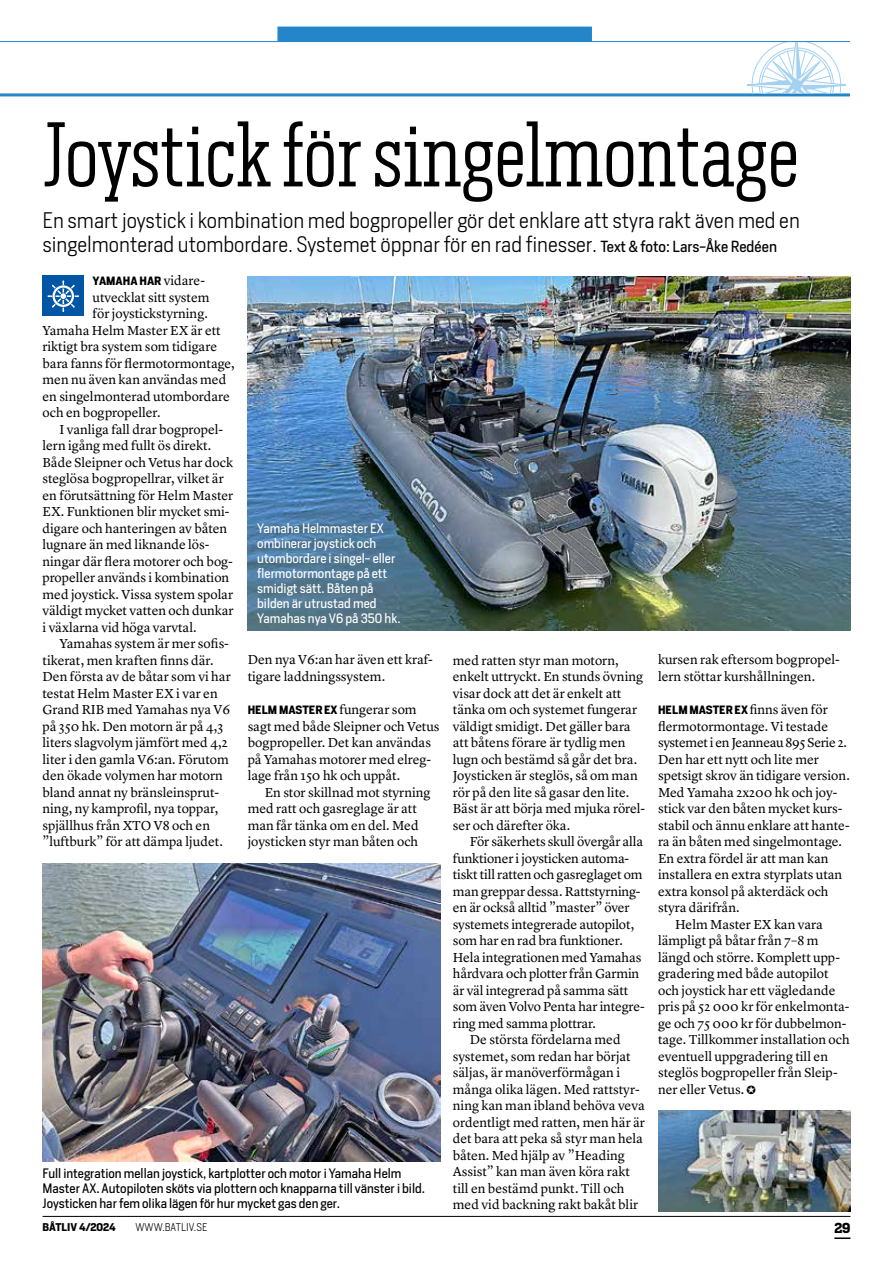
<style>
.page{position:relative;width:893px;height:1263px;background:#fff}
.page>*{position:absolute;margin:0;border:0;box-sizing:border-box;transform-origin:0 0}
.t1{font:300 85.5px "Heron Serif Cond";color:#000}
.t2{font:300 21px/24px "Heron Sans";color:#000}
.t3{font:13.5px/16.5px "Lyon Text";color:#000}
.t4{font:13.5px "Lyon Text";letter-spacing:-.02em;color:#000}
.t5{font:700 13.5px "Heron Serif";color:#000}
.t6{font:12.75px/15px "Heron Sans";color:#000}
.t7{font:12.75px/15px "Heron Sans";color:#fff}
.t8{font:700 11.25px "Heron Sans";color:#000}
.t9{font:300 10.5px "Heron Sans";color:#000}
.t10{font:700 10.5px "Heron Sans";color:#000}
.s1{font-weight:400;font-size:15px}
.s2{font-family:"Lyon Text";font-weight:400;font-size:13.5px}
</style>
<div class="page">
<hr style="left:43px;top:1216px;width:807px;height:1px;background:#000">
<svg style="left:834px;top:1237px;width:16px;height:2px"></svg>
<hr style="left:0;top:93px;width:893px;height:3px;background:#2486c8">
<hr style="left:0;top:41px;width:893px;height:1px;background:#2486c8">
<svg style="left:744px;top:42px;width:105px;height:51px"></svg>
<div style="left:791px;top:80px;width:11px;height:10px;background:#a2d1f2;border-radius:50%"></div>
<div style="left:277px;top:27px;width:315px;height:15px;background:#2486c8"></div>
<div style="left:850px;top:0;width:43px;height:150px;background:#fff"></div>
<div style="left:43px;top:275px;width:41px;height:41px;background:#0056a4"></div>
<svg style="left:48px;top:280px;width:31px;height:32px"></svg>
<img style="left:248px;top:276px;width:602px;height:354px">
<img style="left:43px;top:863px;width:397px;height:299px">
<img style="left:659px;top:1110px;width:191px;height:102px">
<h1 class="t1" style="left:43px;top:101px;width:758px">Joystick för singelmontage</h1>
<h2 class="t2" style="left:43px;top:208px;width:759px">En smart joystick i kombination med bogpropeller gör det enklare att styra rakt även med en singelmonterad utombordare. Systemet öppnar för en rad finesser. <span class="s1">Text &amp; foto: Lars-Åke Redéen</span></h2>
<p class="t8" style="left:93px;top:273px;width:114px">YAMAHA HAR <span class="s2">vidare-</span></p>
<p class="t3" style="left:93px;top:288px;width:118px">utvecklat sitt system</p>
<p class="t3" style="left:93px;top:304px;width:117px">för joystickstyrning.</p>
<p class="t3" style="left:43px;top:321px;width:180px">Yamaha Helm Master EX är ett</p>
<p class="t3" style="left:43px;top:337px;width:176px">riktigt bra system som tidigare</p>
<p class="t3" style="left:43px;top:354px;width:194px">bara fanns för flermotormontage,</p>
<p class="t3" style="left:43px;top:370px;width:185px">men nu även kan användas med</p>
<p class="t3" style="left:43px;top:387px;width:189px">en singelmonterad utombordare</p>
<p class="t3" style="left:43px;top:403px;width:120px">och en bogpropeller.</p>
<p class="t3" style="left:60px;top:420px;width:165px">I vanliga fall drar bogpropel-</p>
<p class="t3" style="left:43px;top:436px;width:170px">lern igång med fullt ös direkt.</p>
<p class="t3" style="left:43px;top:453px;width:192px">Både Sleipner och Vetus har dock</p>
<p class="t3" style="left:43px;top:469px;width:183px">steglösa bogpropellrar, vilket är</p>
<p class="t3" style="left:43px;top:486px;width:192px">en förutsättning för Helm Master</p>
<p class="t3" style="left:43px;top:502px;width:188px">EX. Funktionen blir mycket smi-</p>
<p class="t3" style="left:43px;top:519px;width:186px">digare och hanteringen av båten</p>
<p class="t3" style="left:43px;top:535px;width:168px">lugnare än med liknande lös-</p>
<p class="t3" style="left:43px;top:552px;width:192px">ningar där flera motorer och bog-</p>
<p class="t3" style="left:43px;top:568px;width:188px">propeller används i kombination</p>
<p class="t3" style="left:43px;top:585px;width:192px">med joystick. Vissa system spolar</p>
<p class="t3" style="left:43px;top:601px;width:193px">väldigt mycket vatten och dunkar</p>
<p class="t3" style="left:43px;top:618px;width:156px">i växlarna vid höga varvtal.</p>
<p class="t3" style="left:60px;top:634px;width:171px">Yamahas system är mer sofis-</p>
<p class="t3" style="left:43px;top:651px;width:172px">tikerat, men kraften finns där.</p>
<p class="t3" style="left:43px;top:667px;width:190px">Den första av de båtar som vi har</p>
<p class="t3" style="left:43px;top:684px;width:177px">testat Helm Master EX i var en</p>
<p class="t3" style="left:43px;top:700px;width:189px">Grand RIB med Yamahas nya V6</p>
<p class="t3" style="left:43px;top:717px;width:182px">på 350 hk. Den motorn är på 4,3</p>
<p class="t3" style="left:43px;top:733px;width:187px">liters slagvolym jämfört med 4,2</p>
<p class="t3" style="left:43px;top:750px;width:188px">liter i den gamla V6:an. Förutom</p>
<p class="t3" style="left:43px;top:766px;width:182px">den ökade volymen har motorn</p>
<p class="t3" style="left:43px;top:783px;width:178px">bland annat ny bränsleinsprut-</p>
<p class="t3" style="left:43px;top:799px;width:177px">ning, ny kamprofil, nya toppar,</p>
<p class="t3" style="left:43px;top:816px;width:169px">spjällhus från XTO V8 och en</p>
<p class="t3" style="left:43px;top:832px;width:182px">”luftburk” för att dämpa ljudet.</p>
<p class="t7" style="left:257px;top:520px;width:145px">Yamaha Helmmaster EX ombinerar joystick och utombordare i singel- eller flermotormontage på ett smidigt sätt. Båten på bilden är utrustad med<br>Yamahas nya V6 på 350 hk.</p>
<p class="t3" style="left:658px;top:651px;width:183px">kursen rak eftersom bogpropel&shy;lern stöttar kurshållningen.</p>
<p class="t8" style="left:658px;top:702px;width:171px">HELM MASTER EX <span class="s2">finns även för</span></p>
<p class="t3" style="left:658px;top:717px;width:172px">flermotormontage. Vi testade</p>
<p class="t4" style="left:658px;top:732px;width:190px">systemet i en Jeanneau 895 Serie 2.</p>
<p class="t3" style="left:658px;top:750px;width:162px">Den har ett nytt och lite mer</p>
<p class="t3" style="left:658px;top:766px;width:193px">spetsigt skrov än tidigare version.</p>
<p class="t3" style="left:658px;top:783px;width:181px">Med Yamaha 2x200 hk och joy-</p>
<p class="t3" style="left:658px;top:799px;width:186px">stick var den båten mycket kurs-</p>
<p class="t3" style="left:658px;top:816px;width:193px">stabil och ännu enklare att hante-</p>
<p class="t3" style="left:658px;top:832px;width:186px">ra än båten med singelmontage.</p>
<p class="t3" style="left:658px;top:849px;width:172px">En extra fördel är att man kan</p>
<p class="t3" style="left:658px;top:865px;width:186px">installera en extra styrplats utan</p>
<p class="t3" style="left:658px;top:882px;width:172px">extra konsol på akterdäck och</p>
<p class="t3" style="left:658px;top:898px;width:83px">styra därifrån.</p>
<p class="t3" style="left:675px;top:915px;width:149px">Helm Master EX kan vara</p>
<p class="t3" style="left:658px;top:931px;width:162px">lämpligt på båtar från 7–8 m</p>
<p class="t3" style="left:658px;top:948px;width:184px">längd och större. Komplett upp-</p>
<p class="t3" style="left:658px;top:964px;width:172px">gradering med både autopilot</p>
<p class="t3" style="left:658px;top:981px;width:179px">och joystick har ett vägledande</p>
<p class="t3" style="left:658px;top:997px;width:193px">pris på 52 000 kr för enkelmonta-</p>
<p class="t3" style="left:658px;top:1014px;width:190px">ge och 75 000 kr för dubbelmon-</p>
<p class="t3" style="left:658px;top:1030px;width:193px">tage. Tillkommer installation och</p>
<p class="t3" style="left:658px;top:1047px;width:171px">eventuell uppgradering till en</p>
<p class="t3" style="left:658px;top:1063px;width:181px">steglös bogpropeller från Sleip-</p>
<p class="t3" style="left:658px;top:1080px;width:100px">ner eller Vetus. ✪</p>
<p class="t3" style="left:248px;top:651px;width:187px">Den nya V6:an har även ett kraf&shy;tigare laddningssystem.</p>
<p class="t8" style="left:248px;top:702px;width:170px">HELM MASTER EX <span class="s2">fungerar som</span></p>
<p class="t3" style="left:248px;top:717px;width:193px">sagt med både Sleipner och Vetus bogpropeller. Det kan användas på Yamahas motorer med elreg&shy;lage från 150 hk och uppåt.</p>
<p class="t3" style="left:248px;top:783px;width:184px;text-indent:17px">En stor skillnad mot styrning med ratt och gasreglage är att man får tänka om en del. Med joysticken styr man båten och</p>
<p class="t3" style="left:453px;top:651px;width:194px">med ratten styr man motorn, enkelt uttryckt. En stunds övning visar dock att det är enkelt att tänka om och systemet fungerar väldigt smidigt. Det gäller bara att båtens förare är tydlig men lugn och bestämd så går det bra.<br>Joysticken är steglös, så om man rör på den lite så gasar den lite.<br>Bäst är att börja med mjuka rörel&shy;ser och därefter öka.</p>
<p class="t3" style="left:470px;top:832px;width:175px">För säkerhets skull övergår alla</p>
<p class="t3" style="left:453px;top:849px;width:178px">funktioner i joysticken automa-</p>
<p class="t3" style="left:453px;top:865px;width:191px">tiskt till ratten och gasreglaget om</p>
<p class="t3" style="left:453px;top:882px;width:189px">man greppar dessa. Rattstyrning-</p>
<p class="t3" style="left:453px;top:898px;width:178px">en är också alltid ”master” över</p>
<p class="t3" style="left:453px;top:915px;width:183px">systemets integrerade autopilot,</p>
<p class="t3" style="left:453px;top:931px;width:171px">som har en rad bra funktioner.</p>
<p class="t3" style="left:453px;top:948px;width:190px">Hela integrationen med Yamahas</p>
<p class="t3" style="left:453px;top:964px;width:188px">hårdvara och plotter från Garmin</p>
<p class="t3" style="left:453px;top:981px;width:177px">är väl integrerad på samma sätt</p>
<p class="t3" style="left:453px;top:997px;width:193px">som även Volvo Penta har integre-</p>
<p class="t3" style="left:453px;top:1014px;width:145px">ring med samma plottrar.</p>
<p class="t3" style="left:470px;top:1030px;width:152px">De största fördelarna med</p>
<p class="t3" style="left:453px;top:1047px;width:179px">systemet, som redan har börjat</p>
<p class="t3" style="left:453px;top:1063px;width:169px">säljas, är manöverförmågan i</p>
<p class="t3" style="left:453px;top:1080px;width:188px">många olika lägen. Med rattstyr-</p>
<p class="t3" style="left:453px;top:1096px;width:193px">ning kan man ibland behöva veva</p>
<p class="t3" style="left:453px;top:1113px;width:194px">ordentligt med ratten, men här är</p>
<p class="t3" style="left:453px;top:1129px;width:191px">det bara att peka så styr man hela</p>
<p class="t3" style="left:453px;top:1146px;width:173px">båten. Med hjälp av ”Heading</p>
<p class="t3" style="left:453px;top:1162px;width:179px">Assist” kan man även köra rakt</p>
<p class="t3" style="left:453px;top:1179px;width:173px">till en bestämd punkt. Till och</p>
<p class="t3" style="left:453px;top:1195px;width:187px">med vid backning rakt bakåt blir</p>
<p class="t6" style="left:43px;top:1166px;width:384px">Full integration mellan joystick, kartplotter och motor i Yamaha Helm<br>Master AX. Autopiloten sköts via plottern och knapparna till vänster i bild.<br>Joysticken har fem olika lägen för hur mycket gas den ger.</p>
<p class="t10" style="left:43px;top:1220px;width:75px">BÅTLIV 4/2024</p>
<p class="t9" style="left:136px;top:1220px;width:73px">WWW.BATLIV.SE</p>
<p class="t5" style="left:834px;top:1219px;width:18px">29</p>
</div>
